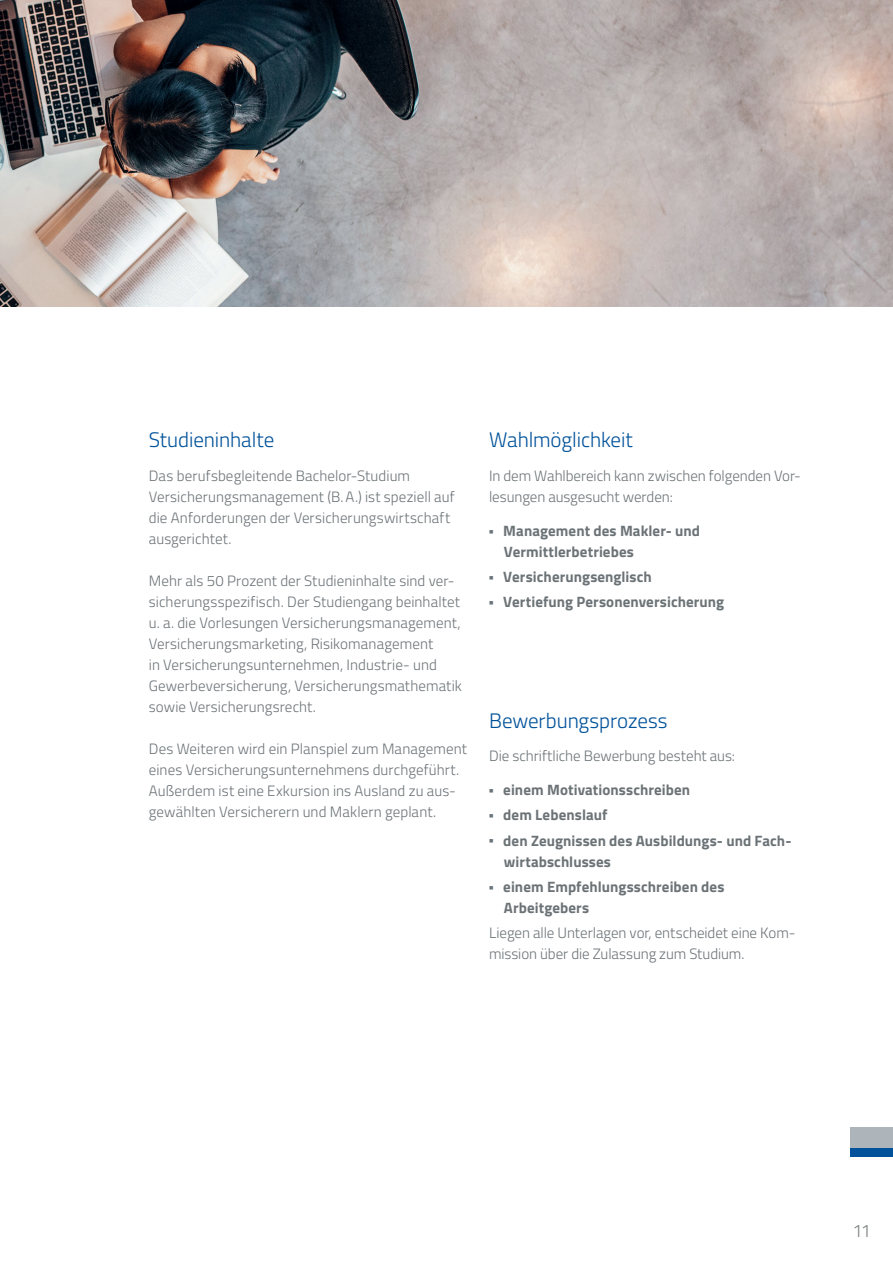
<style>
.page{position:relative;width:893px;height:1263px;background:#fff}
.page>*{position:absolute;margin:0;border:0;box-sizing:border-box;transform-origin:0 0}
.t1{font:300 21px "Titillium Web";letter-spacing:-.005em;color:#01529a}
.t2{font:300 18px "Titillium Web";color:#7b7e7f}
.t3{font:300 15px/21px "Titillium Web";letter-spacing:.005em;color:#6c7377}
.t4{font:700 15px/25.2px "Titillium Web";letter-spacing:.005em;color:#6c7377}
</style>
<div class="page">
<img style="left:0;top:0;width:893px;height:306px">
<div style="left:850px;top:1127px;width:43px;height:22px;background:#adb4ba"></div>
<div style="left:850px;top:1148px;width:43px;height:9px;background:#01529a"></div>
<h1 class="t1" style="left:149px;top:425px;width:127px">Studieninhalte</h1>
<p class="t3" style="left:149px;top:464px;width:307px">Das berufsbegleitende Bachelor-Studium Versicherungsmanagement (B.A.) ist speziell auf die Anforderungen der Versicherungswirtschaft ausgerichtet.</p>
<p class="t3" style="left:149px;top:569px;width:315px">Mehr als 50 Prozent der Studieninhalte sind ver&shy;sicherungsspezifisch. Der Studiengang beinhaltet u. a. die Vorlesungen Versicherungsmanagement, Versicherungsmarketing, Risikomanagement<br>in Versicherungsunternehmen, Industrie- und Gewerbeversicherung, Versicherungsmathematik sowie Versicherungsrecht.</p>
<p class="t3" style="left:149px;top:737px;width:320px">Des Weiteren wird ein Planspiel zum Management eines Versicherungsunternehmens durchgeführt.<br>Außerdem ist eine Exkursion ins Ausland zu aus&shy;gewählten Versicherern und Maklern geplant.</p>
<h1 class="t1" style="left:489px;top:425px;width:145px">Wahlmöglichkeit</h1>
<p class="t3" style="left:489px;top:464px;width:313px">In dem Wahlbereich kann zwischen folgenden Vor&shy;lesungen ausgesucht werden:</p>
<p class="t4" style="left:503px;top:519px;width:198px;line-height:21px">Management des Makler- und<br>Vermittlerbetriebes</p>
<p class="t4" style="left:503px;top:563px;width:222px">Versicherungsenglisch<br>Vertiefung Personenversicherung</p>
<h1 class="t1" style="left:489px;top:705px;width:180px">Bewerbungsprozess</h1>
<p class="t3" style="left:489px;top:745px;width:248px">Die schriftliche Bewerbung besteht aus:</p>
<p class="t4" style="left:503px;top:776px;width:290px">einem Motivationsschreiben<br>dem Lebenslauf<br>den Zeugnissen des Ausbildungs- und Fach-</p>
<p class="t4" style="left:503px;top:848px;width:223px">wirtabschlusses<br>einem Empfehlungsschreiben des</p>
<p class="t4" style="left:504px;top:894px;width:87px">Arbeitgebers</p>
<p class="t3" style="left:489px;top:922px;width:308px">Liegen alle Unterlagen vor, entscheidet eine Kom&shy;mission über die Zulassung zum Studium.</p>
<p class="t2" style="left:852px;top:1217px;width:20px">11</p>
</div>
